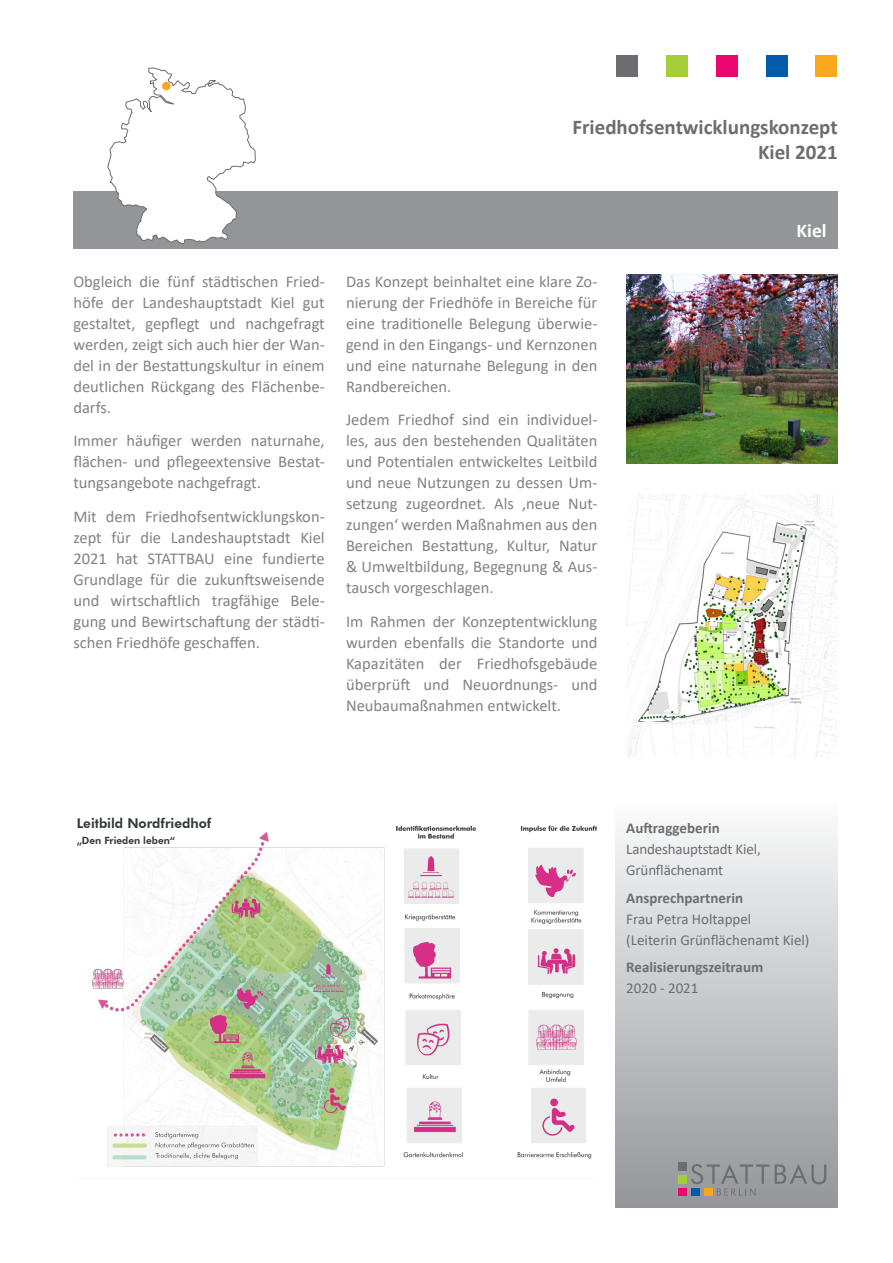
<style>
.page{position:relative;width:893px;height:1263px;background:#fff}
.page>*{position:absolute;margin:0;border:0;box-sizing:border-box;transform-origin:0 0}
._1_Überschrift{font:700 21px "Calibri";color:#6c6d70}
._2_Unterüberschrift{font:700 19.5px "Calibri";color:#fff}
.TEXT{font:16.5px/21px "Calibri";color:#818386;text-align:justify}
._3_Legende{font:15px/21px "Calibri";letter-spacing:-.005em;color:#6c6d70}
._3_Legende_Bold{font:700 15px "Calibri";color:#6c6d70}
.t1{font:800 13.5px "Futura BT";color:#313639}
.t2{font:800 9.9px "Futura BT";color:#313639}
</style>
<div class="page">
<div style="left:73px;top:191px;width:765px;height:58px;background:#939598"></div>
<div style="left:815px;top:55px;width:22px;height:22px;background:#f9a71b"></div>
<div style="left:766px;top:55px;width:21px;height:22px;background:#015aaa"></div>
<div style="left:716px;top:55px;width:21px;height:22px;background:#ec076e"></div>
<div style="left:666px;top:55px;width:22px;height:22px;background:#a6ce39"></div>
<div style="left:616px;top:55px;width:22px;height:22px;background:#6c6d70"></div>
<div style="left:616px;top:794px;width:222px;height:414px;background:linear-gradient(to bottom,#fdfdfe,#939599)"></div>
<svg style="left:775px;top:1164px;width:51px;height:20px"></svg>
<div style="left:678px;top:1175px;width:9px;height:9px;background:#a6ce39"></div>
<div style="left:678px;top:1187px;width:9px;height:9px;background:#ec076e"></div>
<div style="left:691px;top:1187px;width:9px;height:9px;background:#015aaa"></div>
<div style="left:678px;top:1162px;width:9px;height:9px;background:#6c6d70"></div>
<div style="left:704px;top:1187px;width:9px;height:9px;background:#f9a71b"></div>
<svg style="left:691px;top:1164px;width:78px;height:31px;background:#909193"></svg>
<img style="left:92px;top:825px;width:505px;height:342px">
<img style="left:626px;top:274px;width:212px;height:189px">
<img style="left:626px;top:495px;width:211px;height:261px">
<svg style="left:107px;top:67px;width:149px;height:177px"></svg>
<div style="left:163px;top:83px;width:7px;height:7px;background:#f9a71b;border-radius:50%"></div>
<div style="left:162px;top:82px;width:9px;height:8px;border:2px solid #f9a71b;border-radius:50%"></div>
<p class="_1_Überschrift" style="left:572px;top:112px;width:267px">Friedhofsentwicklungskonzept</p>
<p class="_1_Überschrift" style="left:758px;top:137px;width:81px">Kiel 2021</p>
<p class="TEXT" style="left:73px;top:270px;width:253px">Obgleich die fünf städtischen Fried&shy;höfe der Landeshauptstadt Kiel gut gestaltet, gepflegt und nachgefragt werden, zeigt sich auch hier der Wan&shy;del in der Bestattungskultur in einem deutlichen Rückgang des Flächenbe&shy;darfs.</p>
<p class="TEXT" style="left:73px;top:430px;width:253px">Immer häufiger werden naturnahe, flächen- und pflegeextensive Bestat&shy;tungsangebote nachgefragt.</p>
<p class="TEXT" style="left:73px;top:506px;width:253px">Mit dem Friedhofsentwicklungskon&shy;zept für die Landeshauptstadt Kiel 2021 hat STATTBAU eine fundierte Grundlage für die zukunftsweisende und wirtschaftlich tragfähige Bele&shy;gung und Bewirtschaftung der städti&shy;schen Friedhöfe geschaffen.</p>
<p class="TEXT" style="left:346px;top:270px;width:253px">Das Konzept beinhaltet eine klare Zo&shy;nierung der Friedhöfe in Bereiche für eine traditionelle Belegung überwie&shy;gend in den Eingangs- und Kernzonen und eine naturnahe Belegung in den Randbereichen.</p>
<p class="TEXT" style="left:346px;top:409px;width:253px">Jedem Friedhof sind ein individuel&shy;les, aus den bestehenden Qualitäten und Potentialen entwickeltes Leitbild und neue Nutzungen zu dessen Um&shy;setzung zugeordnet. Als ‚neue Nut&shy;zungen‘ werden Maßnahmen aus den Bereichen Bestattung, Kultur, Natur &amp; Umweltbildung, Begegnung &amp; Aus&shy;tausch vorgeschlagen.</p>
<p class="TEXT" style="left:346px;top:611px;width:253px">Im Rahmen der Konzeptentwicklung wurden ebenfalls die Standorte und Kapazitäten der Friedhofsgebäude überprüft und Neuordnungs- und Neubaumaßnahmen entwickelt.</p>
<p class="_2_Unterüberschrift" style="left:797px;top:217px;width:32px">Kiel</p>
<p class="t1" style="left:77px;top:815px;width:136px">Leitbild Nordfriedhof</p>
<p class="t2" style="left:77px;top:834px;width:100px">„Den Frieden leben“</p>
<p class="_3_Legende_Bold" style="left:626px;top:818px;width:95px">Auftraggeberin</p>
<p class="_3_Legende" style="left:626px;top:838px;width:136px">Landeshauptstadt Kiel,</p>
<p class="_3_Legende" style="left:626px;top:859px;width:98px">Grünflächenamt</p>
<p class="_3_Legende_Bold" style="left:626px;top:887px;width:118px">Ansprechpartnerin</p>
<p class="_3_Legende" style="left:626px;top:908px;width:185px">Frau Petra Holtappel<br>(Leiterin Grünflächenamt Kiel)</p>
<p class="_3_Legende_Bold" style="left:626px;top:956px;width:138px">Realisierungszeitraum</p>
<p class="_3_Legende" style="left:626px;top:977px;width:74px">2020 - 2021</p>
</div>
